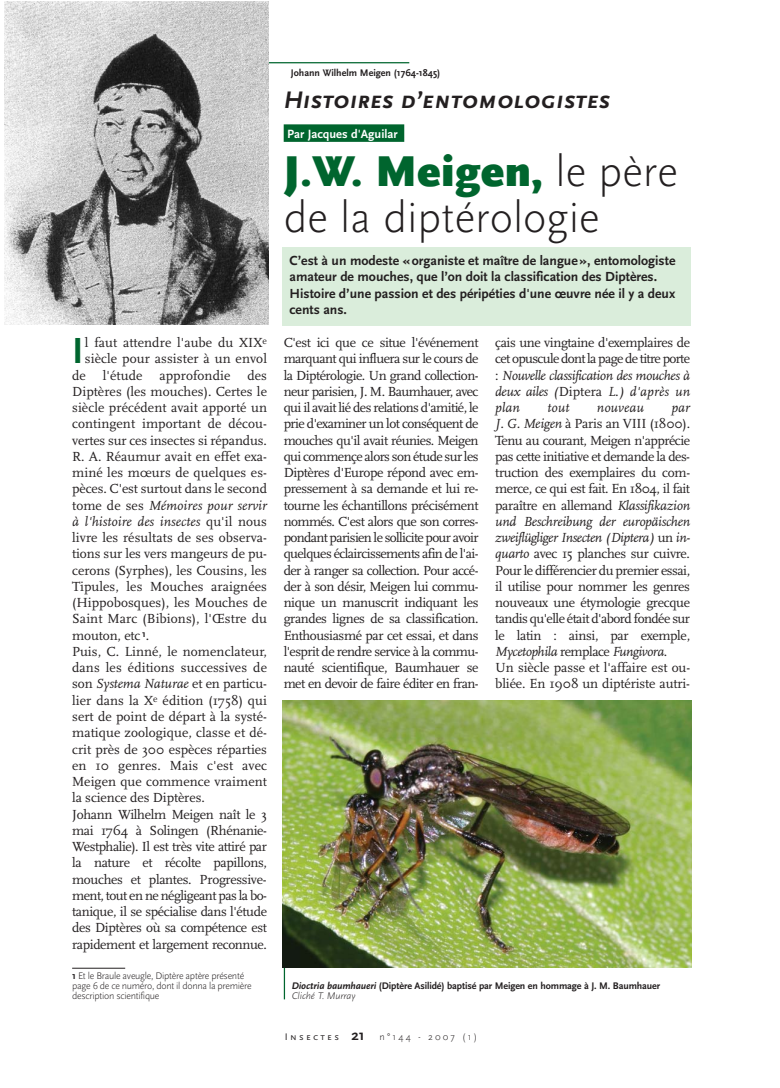
<style>
.page{position:relative;width:780px;height:1088px;background:#fff}
.page>*{position:absolute;margin:0;border:0;box-sizing:border-box;transform-origin:0 0}
.t1{font:300 45px/45.9px "Scala Sans";color:#231f20}
.t2{font:700 37.88px "Scala Sans";color:#00652e}
.t3{font:italic 700 25px "Scala Sans Caps";color:#231f20}
.t4{font:13.75px/16.2px "Scala";letter-spacing:-.01em;color:#231f20;text-align:justify}
.t5{font:700 13.75px/16.2px "Scala Sans";color:#231f20}
.t6{font:italic 13.75px "Scala";letter-spacing:.005em;color:#231f20}
.t7{font:13.75px "Scala";letter-spacing:-.03em;color:#231f20}
.t8{font:13.75px "Scala";letter-spacing:-.035em;color:#231f20}
.t9{font:13.75px "Scala";letter-spacing:-.04em;color:#231f20}
.t10{font:700 12.5px "Scala Sans";color:#fff}
.t11{font:300 10px/10px "Scala Sans";letter-spacing:-.03em;color:#231f20}
.t12{font:700 10px/10px "Scala Sans";letter-spacing:-.01em;color:#231f20}
.s1{font-style:normal}
.s2{font-style:italic}
.s3{font-weight:700}
.s4{color:#00652e}
.s5{font-weight:900;color:#00652e}
.s6{font-weight:300;font-style:italic}
.s7{font-family:"Scala Sans Caps";font-weight:400}
.s8{font-weight:700;font-size:15px}
</style>
<div class="page">
<div style="left:282px;top:248px;width:409px;height:78px;background:#daeddb"></div>
<hr style="left:284px;top:960px;width:1px;height:39px;background:#00652e">
<div style="left:284px;top:124px;width:120px;height:18px;background:#00652e"></div>
<img style="left:282px;top:700px;width:409px;height:267px">
<hr style="left:72px;top:62px;width:337px;height:1px;background:#00652e">
<img style="left:5px;top:2px;width:263px;height:323px">
<hr style="left:72px;top:968px;width:53px;height:1px;background:#231f20">
<h2 class="t2" style="left:72px;top:336px;width:13px">I</h2>
<p class="t4" style="left:85px;top:336px;width:183px">l faut attendre l'aube du XIX<sup>e</sup></p>
<p class="t4" style="left:85px;top:352px;width:183px">siècle pour assister à un envol</p>
<p class="t4" style="left:72px;top:368px;width:196px">de l'étude approfondie des</p>
<p class="t4" style="left:72px;top:384px;width:196px">Diptères (les mouches). Certes le</p>
<p class="t4" style="left:72px;top:401px;width:196px">siècle précédent avait apporté un</p>
<p class="t4" style="left:72px;top:417px;width:196px">contingent important de décou-</p>
<p class="t4" style="left:72px;top:433px;width:196px">vertes sur ces insectes si répandus.</p>
<p class="t4" style="left:72px;top:449px;width:196px">R. A. Réaumur avait en effet exa-</p>
<p class="t4" style="left:72px;top:466px;width:196px">miné les mœurs de quelques es-</p>
<p class="t4" style="left:72px;top:482px;width:196px">pèces. C'est surtout dans le second</p>
<p class="t6" style="left:72px;top:499px;width:196px"><span class="s1">tome de ses</span> Mémoires pour servir</p>
<p class="t6" style="left:72px;top:516px;width:196px">à l'histoire des insectes <span class="s1">qu'il nous</span></p>
<p class="t4" style="left:72px;top:531px;width:196px">livre les résultats de ses observa-</p>
<p class="t4" style="left:72px;top:547px;width:196px">tions sur les vers mangeurs de pu-</p>
<p class="t4" style="left:72px;top:563px;width:196px">cerons (Syrphes), les Cousins, les</p>
<p class="t4" style="left:72px;top:579px;width:196px">Tipules, les Mouches araignées</p>
<p class="t4" style="left:72px;top:596px;width:196px">(Hippobosques), les Mouches de</p>
<p class="t4" style="left:72px;top:612px;width:196px">Saint Marc (Bibions), l'Œstre du</p>
<p class="t4" style="left:72px;top:628px;width:79px">mouton, etc <sup>1</sup>.</p>
<p class="t4" style="left:72px;top:644px;width:196px">Puis, C. Linné, le nomenclateur,</p>
<p class="t4" style="left:72px;top:661px;width:196px">dans les éditions successives de</p>
<p class="t4" style="left:72px;top:677px;width:196px">son <span class="s2">Systema Naturae</span> et en particu-</p>
<p class="t4" style="left:72px;top:693px;width:196px">lier dans la X<sup>e</sup> édition (1758) qui</p>
<p class="t4" style="left:72px;top:709px;width:196px">sert de point de départ à la systé-</p>
<p class="t4" style="left:72px;top:726px;width:196px">matique zoologique, classe et dé-</p>
<p class="t4" style="left:72px;top:742px;width:196px">crit près de 300 espèces réparties</p>
<p class="t4" style="left:72px;top:758px;width:196px">en 10 genres. Mais c'est avec</p>
<p class="t4" style="left:72px;top:774px;width:196px">Meigen que commence vraiment</p>
<p class="t4" style="left:72px;top:791px;width:134px">la science des Diptères.</p>
<p class="t4" style="left:72px;top:807px;width:196px">Johann Wilhelm Meigen naît le 3</p>
<p class="t4" style="left:72px;top:823px;width:196px">mai 1764 à Solingen (Rhénanie-</p>
<p class="t8" style="left:72px;top:841px;width:196px">Westphalie). Il est très vite attiré par</p>
<p class="t4" style="left:72px;top:856px;width:196px">la nature et récolte papillons,</p>
<p class="t4" style="left:72px;top:872px;width:196px">mouches et plantes. Progressive -</p>
<p class="t9" style="left:72px;top:889px;width:196px">ment, tout en ne négligeant pas la bo-</p>
<p class="t7" style="left:72px;top:906px;width:196px">tanique, il se spécialise dans l'étude</p>
<p class="t4" style="left:72px;top:921px;width:196px">des Diptères où sa compétence est</p>
<p class="t7" style="left:72px;top:938px;width:196px">rapidement et largement reconnue.</p>
<p class="t11" style="left:72px;top:972px;width:181px"><span class="s3">1</span> Et le Braule aveugle, Diptère aptère présenté page 6 de ce numéro, dont il donna la première description scientifique</p>
<p class="t12" style="left:291px;top:68px;width:151px">Johann Wilhelm Meigen (1764-1845)</p>
<h3 class="t3" style="left:284px;top:85px;width:328px">Histoires d’entomologistes</h3>
<p class="t10" style="left:287px;top:129px;width:119px">Par Jacques d'Aguilar <span class="s4">.</span></p>
<h1 class="t1" style="left:284px;top:152px;width:395px"><span class="s5">J.W. Meigen,</span> le père de la diptérologie</h1>
<p class="t5" style="left:289px;top:254px;width:387px">C’est à un modeste «organiste et maître de langue», entomologiste amateur de mouches, que l’on doit la classification des Diptères.<br>Histoire d’une passion et des péripéties d'une œuvre née il y a deux cents ans.</p>
<p class="t4" style="left:284px;top:336px;width:196px">C'est ici que ce situe l'événement marquant qui influera sur le cours de la Diptérologie. Un grand collection&shy;neur parisien, J. M. Baumhauer, avec qui il avait lié des relations d'amitié, le prie d'examiner un lot conséquent de mouches qu'il avait réunies. Meigen qui commençe alors son étude sur les Diptères d'Europe répond avec em&shy;pressement à sa demande et lui re&shy;tourne les échantillons précisément nommés. C'est alors que son corres&shy;pondant parisien le sollicite pour avoir quelques éclaircissements afin de l'ai&shy;der à ranger sa collection. Pour accé&shy;der à son désir, Meigen lui commu&shy;nique un manuscrit indiquant les grandes lignes de sa classification.<br>Enthousiasmé par cet essai, et dans l'esprit de rendre service à la commu&shy;nauté scientifique, Baumhauer se met en devoir de faire éditer en fran-</p>
<p class="t4" style="left:495px;top:336px;width:196px">çais une vingtaine d'exemplaires de cet opuscule dont la page de titre porte : <span class="s2">Nouvelle classification des mouches à deux ailes (</span>Diptera <span class="s2">L.) d'après un plan</span></p>
<p class="t6" style="left:547px;top:402px;width:24px">tout</p>
<p class="t6" style="left:596px;top:402px;width:49px">nouveau</p>
<p class="t4" style="left:495px;top:401px;width:196px;text-align:left;text-indent:176px"><span class="s2">par J. G. Meigen</span> à Paris an VIII (1800).<br>Tenu au courant, Meigen n'apprécie pas cette initiative et demande la des&shy;truction des exemplaires du com&shy;merce, ce qui est fait. En 1804, il fait paraître en allemand <span class="s2">Klassifikazion und Beschreibung der europäischen zweiflügliger Insecten (Diptera)</span> un <span class="s2">in&shy;quarto</span> avec 15 planches sur cuivre.<br>Pour le différencier du premier essai, il utilise pour nommer les genres nouveaux une étymologie grecque tandis qu'elle était d'abord fondée sur le latin : ainsi, par exemple, <span class="s2">Mycetophila</span> remplace <span class="s2">Fungivora</span>.<br>Un siècle passe et l'affaire est ou&shy;bliée. En 1908 un diptériste autri-</p>
<p class="t12" style="left:292px;top:982px;width:370px"><span class="s2">Dioctria baumhaueri</span> (Diptère Asilidé) baptisé par Meigen en hommage à J. M. Baumhauer<br><span class="s6">Cliché T. Murray</span></p>
<p class="t11" style="left:285px;top:1033px;width:194px"><span class="s7">Insectes</span> <span class="s8">21</span> n°144 - 2007 (1)</p>
</div>
